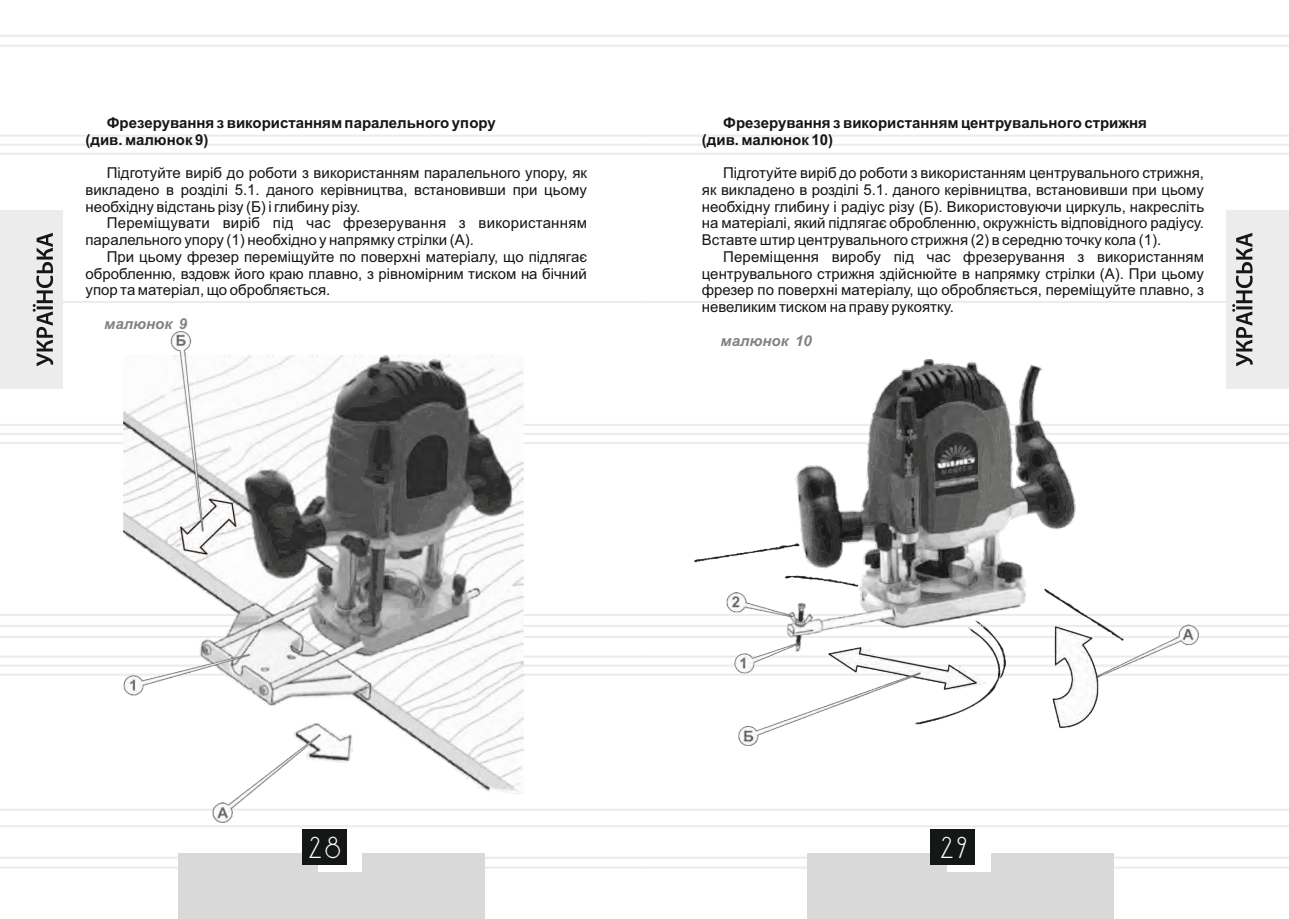
<style>
.page{position:relative;width:1289px;height:919px;background:#fff}
.page>*{position:absolute;margin:0;border:0;box-sizing:border-box;transform-origin:0 0}
.t1{font:26.25px "DS Standart Cyr";color:#fff}
.t2{font:15px/16.8px "Arial";color:#151616;text-align:justify}
.t3{font:700 15px/16.8px "Arial";color:#151616}
.t4{font:italic 700 15px "Arial";color:#818281}
</style>
<div class="page">
<hr style="left:644px;top:135px;width:644px;height:2px;background:#ececec">
<hr style="left:644px;top:153px;width:644px;height:2px;background:#ececec">
<hr style="left:644px;top:424px;width:644px;height:2px;background:#ececec">
<hr style="left:644px;top:442px;width:644px;height:2px;background:#ececec">
<hr style="left:644px;top:614px;width:644px;height:2px;background:#ececec">
<hr style="left:644px;top:635px;width:644px;height:3px;background:#ececec">
<hr style="left:644px;top:655px;width:644px;height:2px;background:#ececec">
<hr style="left:644px;top:673px;width:644px;height:2px;background:#ececec">
<hr style="left:644px;top:856px;width:644px;height:2px;background:#ececec">
<hr style="left:644px;top:866px;width:644px;height:2px;background:#ececec">
<hr style="left:644px;top:35px;width:644px;height:2px;background:#ececec">
<hr style="left:644px;top:45px;width:644px;height:2px;background:#ececec">
<hr style="left:644px;top:808px;width:644px;height:2px;background:#ececec">
<hr style="left:644px;top:825px;width:644px;height:2px;background:#ececec">
<hr style="left:644px;top:301px;width:644px;height:2px;background:#ececec">
<hr style="left:0;top:135px;width:644px;height:2px;background:#ececec">
<hr style="left:0;top:144px;width:1288px;height:2px;background:#ececec">
<hr style="left:0;top:153px;width:644px;height:2px;background:#ececec">
<hr style="left:0;top:424px;width:644px;height:2px;background:#ececec">
<svg style="left:0;top:433px;width:1288px;height:2px"></svg>
<hr style="left:0;top:442px;width:644px;height:2px;background:#ececec">
<hr style="left:0;top:614px;width:644px;height:2px;background:#ececec">
<svg style="left:0;top:625px;width:1288px;height:2px"></svg>
<hr style="left:0;top:635px;width:644px;height:3px;background:#ececec">
<hr style="left:0;top:655px;width:644px;height:2px;background:#ececec">
<svg style="left:0;top:663px;width:1288px;height:4px"></svg>
<hr style="left:0;top:673px;width:644px;height:2px;background:#ececec">
<hr style="left:0;top:856px;width:644px;height:2px;background:#ececec">
<hr style="left:0;top:866px;width:644px;height:2px;background:#ececec">
<hr style="left:0;top:35px;width:644px;height:2px;background:#ececec">
<hr style="left:0;top:45px;width:644px;height:2px;background:#ececec">
<hr style="left:0;top:808px;width:644px;height:2px;background:#ececec">
<hr style="left:0;top:825px;width:644px;height:2px;background:#ececec">
<hr style="left:0;top:301px;width:644px;height:2px;background:#ececec">
<div style="left:178px;top:853px;width:307px;height:65px;background:#d9d9da"></div>
<div style="left:318px;top:832px;width:44px;height:39px;background:#fff"></div>
<div style="left:301px;top:829px;width:45px;height:36px;background:#151616"></div>
<div style="left:0;top:210px;width:62px;height:179px;background:#ececec"></div>
<svg style="left:33px;top:233px;width:20px;height:133px"></svg>
<div style="left:807px;top:853px;width:306px;height:65px;background:#d9d9da"></div>
<div style="left:946px;top:832px;width:44px;height:39px;background:#fff"></div>
<div style="left:930px;top:829px;width:45px;height:36px;background:#151616"></div>
<div style="left:1226px;top:210px;width:62px;height:179px;background:#ececec"></div>
<svg style="left:1232px;top:233px;width:20px;height:133px"></svg>
<img style="left:123px;top:331px;width:400px;height:491px">
<img style="left:694px;top:359px;width:504px;height:386px">
<p class="t3" style="left:85px;top:115px;width:412px;text-indent:21px">Фрезерування з використанням паралельного упору (див. малюнок 9)</p>
<p class="t2" style="left:85px;top:166px;width:503px;text-indent:21px">Підготуйте виріб до роботи з використанням паралельного упору, як викладено в розділі 5.1. даного керівництва, встановивши при цьому необхідну відстань різу (Б) і глибину різу.</p>
<p class="t2" style="left:85px;top:216px;width:503px;text-indent:21px">Переміщувати виріб під час фрезерування з використанням паралельного упору (1) необхідно у напрямку стрілки (А).</p>
<p class="t2" style="left:85px;top:250px;width:503px;text-indent:21px">При цьому фрезер переміщуйте по поверхні матеріалу, що підлягає обробленню, вздовж його краю плавно, з рівномірним тиском на бічний упор та матеріал, що обробляється.</p>
<p class="t4" style="left:104px;top:318px;width:84px">малюнок 9</p>
<p class="t3" style="left:702px;top:115px;width:446px;text-indent:21px">Фрезерування з використанням центрувального стрижня (див. малюнок 10)</p>
<p class="t2" style="left:702px;top:166px;width:504px;text-indent:21px">Підготуйте виріб до роботи з використанням центрувального стрижня, як викладено в розділі 5.1. даного керівництва, встановивши при цьому необхідну глибину і радіус різу (Б). Використовуючи циркуль, накресліть на матеріалі, який підлягає обробленню, окружність відповідного радіусу.<br>Вставте штир центрувального стрижня (2) в середню точку кола (1).</p>
<p class="t2" style="left:702px;top:250px;width:504px;text-indent:21px">Переміщення виробу під час фрезерування з використанням центрувального стрижня здійснюйте в напрямку стрілки (А). При цьому фрезер по поверхні матеріалу, що обробляється, переміщуйте плавно, з невеликим тиском на праву рукоятку.</p>
<p class="t4" style="left:720px;top:335px;width:93px">малюнок 10</p>
<h1 class="t1" style="left:309px;top:836px;width:34px">28</h1>
<h1 class="t1" style="left:940px;top:836px;width:28px">29</h1>
</div>
